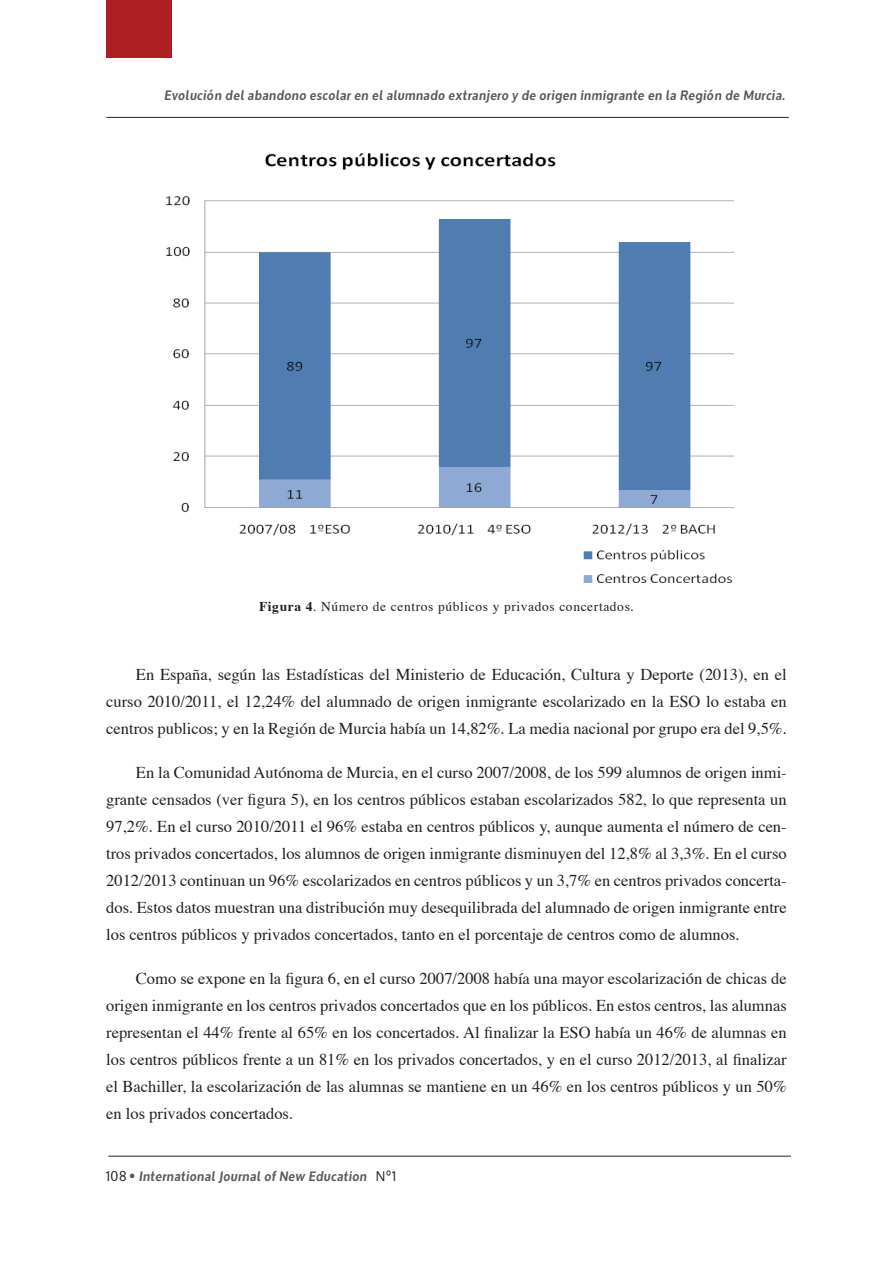
<style>
.page{position:relative;width:893px;height:1263px;background:#fff}
.page>*{position:absolute;margin:0;border:0;box-sizing:border-box;transform-origin:0 0}
.t1{font:500 33px "Futura";color:#57585a}
.t2{font:16.5px/27px "Times";color:#231f20;text-align:justify}
.t3{font:italic 700 13.5px "Oxygen";letter-spacing:.045em;color:#57585a;scale:.96 1}
.t4{font:13.5px "Times";letter-spacing:.045em;color:#231f20}
.t5{font:13.5px "Oxygen";color:#231f20;scale:.96 1}
.s1{font-weight:700}
.s2{font-weight:400;font-style:normal;color:#231f20}
</style>
<div class="page">
<hr style="left:106px;top:117px;width:683px;height:1px;background:#3a3c41">
<div style="left:106px;top:0;width:66px;height:57px;background:#ae1d21"></div>
<hr style="left:108px;top:1155px;width:683px;height:2px;background:#3a3c41">
<img style="left:166px;top:153px;width:568px;height:429px">
<p class="t3" style="left:164px;top:86px;width:648px">Evolución del abandono escolar en el alumnado extranjero y de origen inmigrante en la Región de Murcia.</p>
<p class="t4" style="left:259px;top:598px;width:376px"><span class="s1">Figura 4</span>. Número de centros públicos y privados concertados.</p>
<p class="t2" style="left:106px;top:662px;width:682px;text-indent:30px">En España, según las Estadísticas del Ministerio de Educación, Cultura y Deporte (2013), en el curso 2010/2011, el 12,24% del alumnado de origen inmigrante escolarizado en la ESO lo estaba en centros publicos; y en la Región de Murcia había un 14,82%. La media nacional por grupo era del 9,5%.</p>
<p class="t2" style="left:106px;top:760px;width:682px;text-indent:30px">En la Comunidad Autónoma de Murcia, en el curso 2007/2008, de los 599 alumnos de origen inmi&shy;grante censados (ver figura 5), en los centros públicos estaban escolarizados 582, lo que representa un 97,2%. En el curso 2010/2011 el 96% estaba en centros públicos y, aunque aumenta el número de cen&shy;tros privados concertados, los alumnos de origen inmigrante disminuyen del 12,8% al 3,3%. En el curso 2012/2013 continuan un 96% escolarizados en centros públicos y un 3,7% en centros privados concerta&shy;dos. Estos datos muestran una distribución muy desequilibrada del alumnado de origen inmigrante entre los centros públicos y privados concertados, tanto en el porcentaje de centros como de alumnos.</p>
<p class="t2" style="left:106px;top:966px;width:682px;text-indent:30px">Como se expone en la figura 6, en el curso 2007/2008 había una mayor escolarización de chicas de origen inmigrante en los centros privados concertados que en los públicos. En estos centros, las alumnas representan el 44% frente al 65% en los concertados. Al finalizar la ESO había un 46% de alumnas en los centros públicos frente a un 81% en los privados concertados, y en el curso 2012/2013, al finalizar el Bachiller, la escolarización de las alumnas se mantiene en un 46% en los centros públicos y un 50% en los privados concertados.</p>
<p class="t5" style="left:106px;top:1167px;width:23px">108</p>
<h1 class="t1" style="left:127px;top:1153px;width:12px">·</h1>
<p class="t3" style="left:139px;top:1167px;width:270px">International Journal of New Education <span class="s2">Nº1</span></p>
</div>
